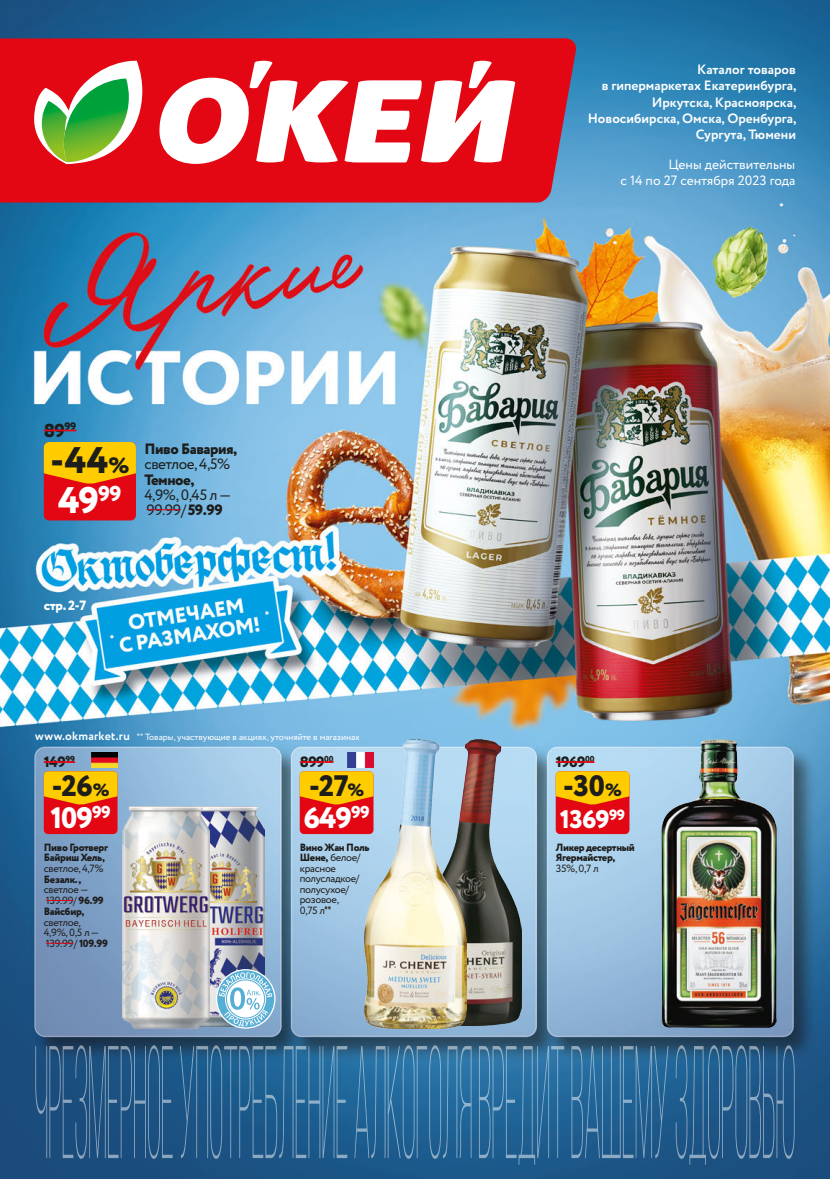
<style>
.page{position:relative;width:830px;height:1179px;background:#fff}
.page>*{position:absolute;margin:0;border:0;box-sizing:border-box;transform-origin:0 0}
.t1{font:800 36.9px "Circe";color:#1d1d1b}
.t2{font:800 36.9px "Circe";color:#fff}
.t3{font:800 29.55px "Circe";color:#1d1d1b}
.t4{font:800 29.55px "Circe";letter-spacing:-.03em;color:#fff}
.t5{font:800 25.5px "Circe";color:#fff}
.t6{font:800 21.6px "Circe";color:#fff}
.t7{font:800 18.75px "Circe";color:#1d1d1b}
.t8{font:800 15px "Circe";letter-spacing:-.03em;color:#1d1d1b}
.t9{font:15px "Circe";letter-spacing:-.03em;color:#1d1d1b}
.t10{font:700 13.5px/16.2px "Circe";color:#fff;text-align:right}
.t11{font:13.5px/16.2px "Circe";color:#fff;text-align:right}
.t12{font:800 13.5px "Circe";color:#fff}
.t13{font:10.5px/10.5px "Circe";letter-spacing:-.03em;color:#1d1d1b}
.t14{font:800 10.5px/10.5px "Circe";letter-spacing:-.03em;color:#1d1d1b}
.t15{font:9px "Circe";color:#fff}
.s1{font-size:22.2px}
.s2{font-weight:800}
.s3{font-weight:700;font-size:12px}
.s4{font-family:"PT Sans"}
.s5{font-size:17.7px}
.s6{font-family:"PT Sans";font-weight:700;font-stretch:condensed}
</style>
<div class="page">
<img style="left:0;top:0;width:830px;height:1179px">
<img style="left:209px;top:806px;width:55px;height:221px">
<img style="left:123px;top:806px;width:86px;height:222px">
<img style="left:92px;top:752px;width:26px;height:15px">
<svg style="left:46px;top:900px;width:27px;height:1px"></svg>
<svg style="left:46px;top:943px;width:27px;height:1px"></svg>
<div style="left:44px;top:771px;width:74px;height:63px;background:#e30613;border-radius:4px"></div>
<svg style="left:44px;top:771px;width:74px;height:33px;background:#fab504"></svg>
<hr style="left:44px;top:761px;width:21px;height:2px;background:#e30613">
<svg style="left:66px;top:761px;width:9px;height:2px"></svg>
<img style="left:467px;top:739px;width:55px;height:286px">
<img style="left:364px;top:739px;width:103px;height:289px">
<img style="left:348px;top:752px;width:25px;height:15px">
<div style="left:300px;top:771px;width:73px;height:63px;background:#e30613;border-radius:4px"></div>
<svg style="left:300px;top:771px;width:73px;height:33px;background:#fbb603"></svg>
<hr style="left:300px;top:761px;width:24px;height:2px;background:#e30613">
<svg style="left:324px;top:761px;width:10px;height:2px"></svg>
<img style="left:661px;top:739px;width:116px;height:288px">
<div style="left:556px;top:771px;width:73px;height:63px;background:#e30613;border-radius:4px"></div>
<svg style="left:556px;top:771px;width:73px;height:33px;background:#fbb603"></svg>
<hr style="left:556px;top:761px;width:29px;height:2px;background:#e30613">
<svg style="left:585px;top:761px;width:9px;height:2px"></svg>
<hr style="left:147px;top:509px;width:34px;height:1px;background:#e30613">
<div style="left:44px;top:442px;width:92px;height:78px;background:#e30613;border-radius:5px"></div>
<svg style="left:44px;top:442px;width:92px;height:42px;background:#fab302"></svg>
<hr style="left:44px;top:429px;width:20px;height:2px;background:#e30613">
<svg style="left:65px;top:429px;width:11px;height:2px"></svg>
<svg style="left:216px;top:969px;width:59px;height:59px"></svg>
<div style="left:0;top:38px;width:576px;height:164px;background:#e30613"></div>
<svg style="left:158px;top:61px;width:357px;height:103px"></svg>
<svg style="left:34px;top:59px;width:109px;height:105px"></svg>
<svg style="left:35px;top:1045px;width:760px;height:119px;background:#2d6693"></svg>
<h3 class="t7" style="left:44px;top:417px;width:34px">89<sup>99</sup></h3>
<h1 class="t1" style="left:50px;top:435px;width:80px">-44<span class="s1">%</span></h1>
<h3 class="t6" style="left:98px;top:479px;width:25px">99</h3>
<h1 class="t2" style="left:58px;top:475px;width:43px">49</h1>
<h3 class="t8" style="left:144px;top:438px;width:94px">Пиво Бавария,</h3>
<h3 class="t9" style="left:144px;top:453px;width:87px">светлое, 4,5%</h3>
<h3 class="t8" style="left:144px;top:469px;width:52px">Темное,</h3>
<h3 class="t9" style="left:144px;top:484px;width:88px">4,9%, 0,45 л —</h3>
<h3 class="t9" style="left:147px;top:499px;width:78px">99.99/<span class="s2">59.99</span></h3>
<p class="t12" style="left:44px;top:596px;width:44px">стр. 2-7</p>
<p class="t15" style="left:35px;top:730px;width:326px"><span class="s3">www.okmarket.ru</span> <span class="s4">**</span> Товары, участвующие в акциях, уточняйте в магазинах</p>
<h3 class="t8" style="left:44px;top:751px;width:33px">149<sup>99</sup></h3>
<h2 class="t3" style="left:52px;top:765px;width:59px">-26<span class="s5">%</span></h2>
<h2 class="t4" style="left:50px;top:798px;width:62px">109<sup>99</sup></h2>
<p class="t14" style="left:44px;top:842px;width:66px">Пиво Гротверг<br>Байриш Хель,</p>
<p class="t13" style="left:44px;top:863px;width:61px">светлое, 4,7%</p>
<p class="t14" style="left:44px;top:874px;width:39px">Безалк.,</p>
<p class="t13" style="left:44px;top:884px;width:62px;line-height:10.9px">светлое —<br>139.99/ <span class="s2">96.99<br>Вайсбир,</span></p>
<p class="t13" style="left:44px;top:917px;width:66px">светлое,<br>4,9%, 0,5 л —<br>139.99/ <span class="s2">109.99</span></p>
<h3 class="t8" style="left:300px;top:751px;width:35px">899<sup>00</sup></h3>
<h2 class="t3" style="left:309px;top:765px;width:57px">-27<span class="s5">%</span></h2>
<h2 class="t4" style="left:303px;top:798px;width:68px">649<sup>99</sup></h2>
<p class="t13" style="left:300px;top:842px;width:71px"><span class="s2">Вино Жан Поль<br>Шене,</span> белое/ красное полусладкое/ полусухое/ розовое,<br>0,75 л<span class="s6">**</span></p>
<p class="t10" style="left:588px;top:62px;width:210px">Каталог товаров<br>в гипермаркетах Екатеринбурга,<br>Иркутска, Красноярска,<br>Новосибирска, Омска, Оренбурга,<br>Сургута, Тюмени</p>
<p class="t11" style="left:620px;top:156px;width:176px">Цены действительны<br>с 14 по 27 сентября 2023 года</p>
<h3 class="t8" style="left:556px;top:751px;width:40px">1969<sup>00</sup></h3>
<h2 class="t3" style="left:563px;top:765px;width:60px">-30<span class="s5">%</span></h2>
<h3 class="t5" style="left:560px;top:802px;width:67px">1369<sup>99</sup></h3>
<p class="t14" style="left:556px;top:842px;width:81px">Ликер десертный<br>Ягермайстер,</p>
<p class="t13" style="left:556px;top:863px;width:44px">35%, 0,7 л</p>
</div>
